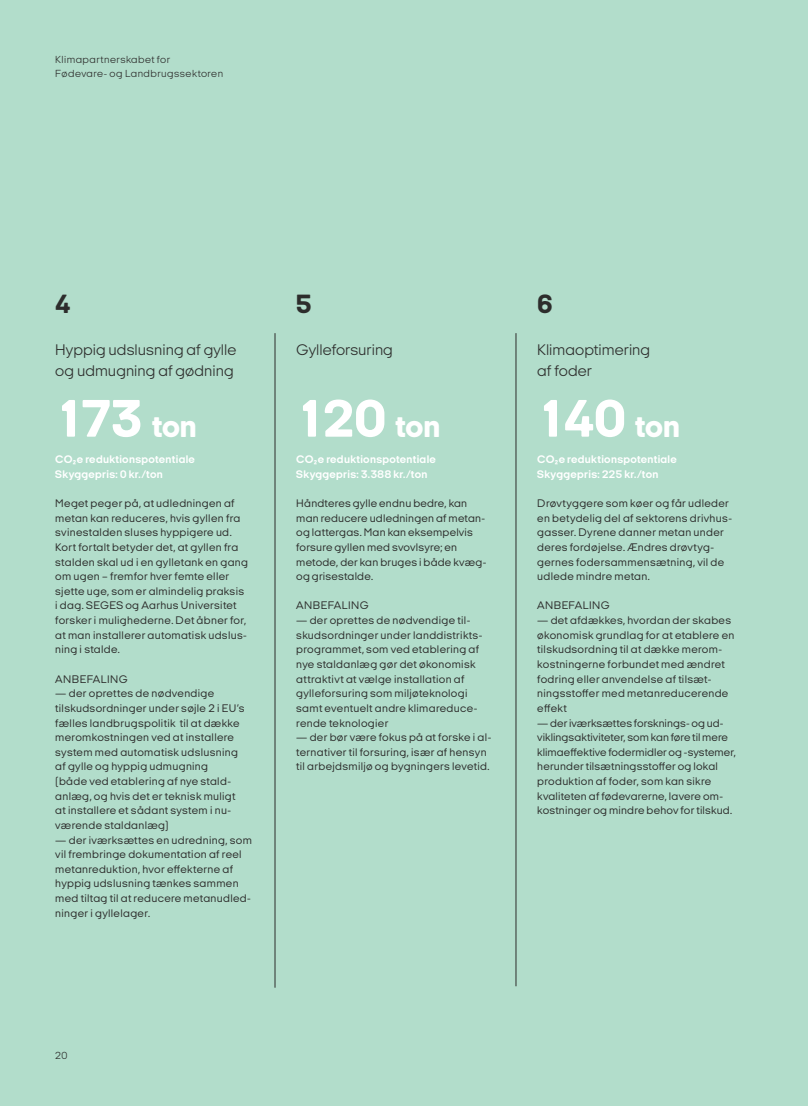
<style>
.page{position:relative;width:808px;height:1106px;background:#b2ddcb}
.page>*{position:absolute;margin:0;border:0;box-sizing:border-box;transform-origin:0 0}
.t1{font:800 54px "Italian Plate No 1 Expanded";letter-spacing:-.045em;color:#fff}
.t2{font:800 27px "Italian Plate No 1 Expanded";color:#2d2d2c}
.t3{font:300 15.75px/21px "Italian Plate No 1 Expanded";color:#2d2d2c}
.t4{font:11.25px/14.5px "Italian Plate No 1 Expanded";letter-spacing:.025em;color:#2d2d2c}
.t5{font:700 11.25px/14.7px "Italian Plate No 1 Expanded";letter-spacing:.03em;color:#fff}
.t6{font:300 10.5px/13.5px "Italian Plate No 1 Expanded";letter-spacing:.04em;color:#2d2d2c}
.s1{font-size:31.5px}
</style>
<div class="page">
<hr style="left:516px;top:333px;width:1px;height:653px;background:#2d2d2c">
<hr style="left:275px;top:333px;width:1px;height:654px;background:#2d2d2c">
<p class="t6" style="left:55px;top:53px;width:169px">Klimapartnerskabet for<br>Fødevare- og Landbrugssektoren</p>
<h2 class="t2" style="left:55px;top:289px;width:17px">4</h2>
<h3 class="t3" style="left:55px;top:339px;width:183px">Hyppig udslusning af gylle og udmugning af gødning</h3>
<h1 class="t1" style="left:55px;top:389px;width:143px">173 <span class="s1">ton</span></h1>
<p class="t5" style="left:55px;top:452px;width:141px">CO2e reduktionspotentiale<br>Skyggepris: 0 kr./ton</p>
<p class="t4" style="left:55px;top:496px;width:194px">Meget peger på, at udledningen af metan kan reduceres, hvis gyllen fra svinestalden sluses hyppigere ud.<br>Kort fortalt betyder det, at gyllen fra stalden skal ud i en gylletank en gang om ugen – fremfor hver femte eller sjette uge, som er almindelig praksis i dag. SEGES og Aarhus Universitet forsker i mulighederne. Det åbner for, at man installerer automatisk udslus&shy;ning i stalde.</p>
<p class="t4" style="left:55px;top:671px;width:74px">ANBEFALING</p>
<p class="t4" style="left:55px;top:686px;width:191px">— der oprettes de nødvendige tilskudsordninger under søjle 2 i EU’s fælles landbrugspolitik til at dække meromkostningen ved at installere system med automatisk udslusning af gylle og hyppig udmugning<br>(både ved etablering af nye stald&shy;anlæg, og hvis det er teknisk muligt at installere et sådant system i nu&shy;værende staldanlæg)</p>
<p class="t4" style="left:55px;top:832px;width:198px">— der iværksættes en udredning, som vil frembringe dokumentation af reel metanreduktion, hvor effekterne af hyppig udslusning tænkes sammen med tiltag til at reducere metanudled&shy;ninger i gyllelager.</p>
<h2 class="t2" style="left:296px;top:289px;width:17px">5</h2>
<h3 class="t3" style="left:296px;top:339px;width:98px">Gylleforsuring</h3>
<h1 class="t1" style="left:296px;top:389px;width:145px">120 <span class="s1">ton</span></h1>
<p class="t5" style="left:296px;top:452px;width:141px">CO2e reduktionspotentiale<br>Skyggepris: 3.388 kr./ton</p>
<p class="t4" style="left:296px;top:496px;width:192px">Håndteres gylle endnu bedre, kan man reducere udledningen af metan&shy;og lattergas. Man kan eksempelvis forsure gyllen med svovlsyre; en metode, der kan bruges i både kvæg&shy;og grisestalde.</p>
<p class="t4" style="left:296px;top:598px;width:74px">ANBEFALING</p>
<p class="t4" style="left:296px;top:613px;width:188px">— der oprettes de nødvendige til&shy;skudsordninger under landdistrikts&shy;programmet, som ved etablering af nye staldanlæg gør det økonomisk attraktivt at vælge installation af gylleforsuring som miljøteknologi samt eventuelt andre klimareduce&shy;rende teknologier</p>
<p class="t4" style="left:296px;top:730px;width:197px">— der bør være fokus på at forske i al&shy;ternativer til forsuring, især af hensyn til arbejdsmiljø og bygningers levetid.</p>
<h2 class="t2" style="left:537px;top:289px;width:17px">6</h2>
<h3 class="t3" style="left:537px;top:339px;width:114px">Klimaoptimering af foder</h3>
<h1 class="t1" style="left:537px;top:389px;width:144px">140 <span class="s1">ton</span></h1>
<p class="t5" style="left:537px;top:452px;width:141px">CO2e reduktionspotentiale<br>Skyggepris: 225 kr./ton</p>
<p class="t4" style="left:537px;top:496px;width:196px">Drøvtyggere som køer og får udleder en betydelig del af sektorens drivhus&shy;gasser. Dyrene danner metan under deres fordøjelse. Ændres drøvtyg&shy;gernes fodersammensætning, vil de udlede mindre metan.</p>
<p class="t4" style="left:537px;top:598px;width:74px">ANBEFALING</p>
<p class="t4" style="left:537px;top:613px;width:199px">— det afdækkes, hvordan der skabes økonomisk grundlag for at etablere en tilskudsordning til at dække merom&shy;kostningerne forbundet med ændret fodring eller anvendelse af tilsæt&shy;ningsstoffer med metanreducerende effekt</p>
<p class="t4" style="left:537px;top:715px;width:200px">— der iværksættes forsknings- og ud&shy;viklingsaktiviteter, som kan føre til mere klimaeffektive fodermidler og -systemer, herunder tilsætningsstoffer og lokal produktion af foder, som kan sikre kvaliteten af fødevarerne, lavere om&shy;kostninger og mindre behov for tilskud.</p>
<p class="t6" style="left:55px;top:1048px;width:14px">20</p>
</div>
